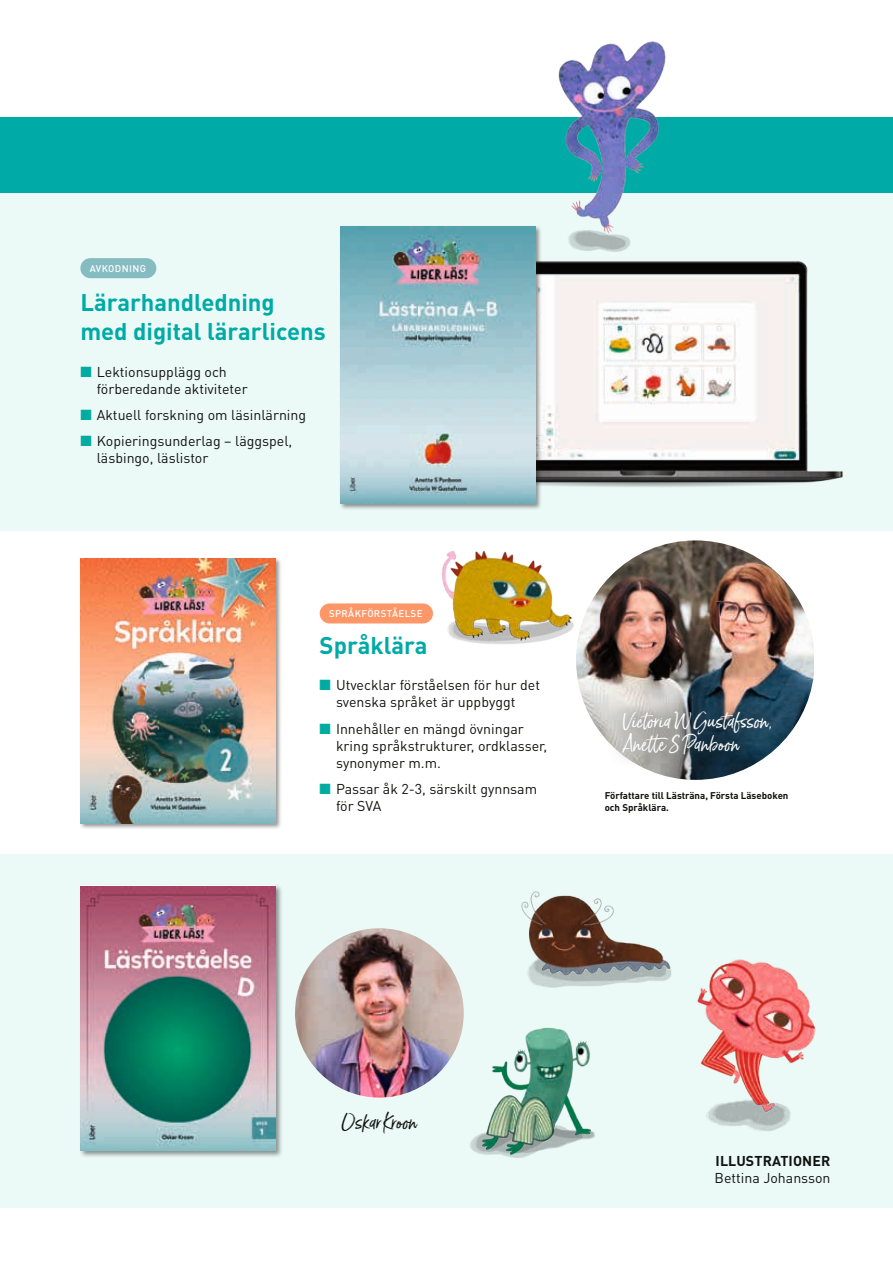
<style>
.page{position:relative;width:893px;height:1263px;background:#fff}
.page>*{position:absolute;margin:0;border:0;box-sizing:border-box;transform-origin:0 0}
.t1{font:700 23.85px/28.7px "DIN Pro";color:#00aaa6}
.t2{font:19.35px/23.2px "Born Ready";color:#fff}
.t3{font:19.35px "Born Ready";color:#11110f}
.t4{font:14.1px/17px "DIN Pro";color:#11110f}
.t5{font:700 14.1px "DIN Pro";letter-spacing:.01em;color:#11110f}
.t6{font:700 9.75px/11.9px "DIN Pro";color:#11110f}
.t7{font:500 9.75px "DIN Pro";letter-spacing:.04em;color:#fff}
.s1{color:#00aca1}
</style>
<div class="page">
<div style="left:0;top:854px;width:893px;height:354px;background:#ebfaf7"></div>
<div style="left:0;top:182px;width:893px;height:349px;background:#ebfaf7"></div>
<div style="left:0;top:117px;width:893px;height:75px;background:#00aaa6"></div>
<div style="left:79px;top:557px;width:203px;height:273px;background:#11110f;opacity:.45"></div>
<img style="left:80px;top:558px;width:195px;height:265px">
<img style="left:394px;top:568px;width:180px;height:76px">
<img style="left:521px;top:891px;width:88px;height:88px">
<img style="left:609px;top:905px;width:207px;height:226px">
<div style="left:80px;top:258px;width:76px;height:20px;background:#84bcc2;border-radius:10px"></div>
<img style="left:427px;top:979px;width:213px;height:179px">
<div style="left:320px;top:603px;width:113px;height:20px;background:#fe9768;border-radius:10px"></div>
<div style="left:79px;top:884px;width:204px;height:274px;background:#11110f;opacity:.45"></div>
<img style="left:80px;top:886px;width:195px;height:265px">
<img style="left:405px;top:192px;width:486px;height:376px">
<div style="left:339px;top:225px;width:203px;height:285px;background:#11110f;opacity:.45"></div>
<img style="left:341px;top:227px;width:194px;height:277px">
<img style="left:474px;top:41px;width:271px;height:243px">
<img style="left:576px;top:540px;width:238px;height:240px">
<img style="left:295px;top:928px;width:169px;height:169px;border-radius:85px">
<div style="left:605px;top:695px;width:182px;height:76px;background:#11110f;opacity:.75"></div>
<p class="t7" style="left:90px;top:262px;width:58px">AVKODNING</p>
<h1 class="t1" style="left:80px;top:288px;width:247px">Lärarhandledning med digital lärarlicens</h1>
<p class="t4" style="left:97px;top:362px;width:152px;text-indent:-16px"><span class="s1">■</span> Lektionsupplägg och förberedande aktiviteter</p>
<p class="t4" style="left:80px;top:406px;width:227px"><span class="s1">■</span> Aktuell forskning om läsinlärning</p>
<p class="t4" style="left:97px;top:432px;width:197px;text-indent:-16px"><span class="s1">■</span> Kopieringsunderlag – läggspel, läsbingo, läslistor</p>
<p class="t7" style="left:329px;top:607px;width:95px">SPRÅKFÖRSTÅELSE</p>
<h1 class="t1" style="left:320px;top:630px;width:109px">Språklära</h1>
<p class="t4" style="left:320px;top:676px;width:222px;text-align:center"><span class="s1">■</span> Utvecklar förståelsen för hur det svenska språket är uppbyggt</p>
<p class="t4" style="left:336px;top:719px;width:213px;text-indent:-16px"><span class="s1">■</span> Innehåller en mängd övningar kring språkstrukturer, ordklasser, synonymer m.m.</p>
<p class="t4" style="left:336px;top:780px;width:203px;text-indent:-16px"><span class="s1">■</span> Passar åk 2-3, särskilt gynnsam för SVA</p>
<h2 class="t2" style="left:623px;top:709px;width:150px">Victoria W Gustafsson,<br>Anette S Panboon</h2>
<p class="t6" style="left:605px;top:789px;width:185px">Författare till Lästräna, Första Läseboken och Språklära.</p>
<h2 class="t3" style="left:341px;top:1110px;width:77px">Oskar Kroon</h2>
<p class="t5" style="left:715px;top:1152px;width:116px">ILLUSTRATIONER</p>
<p class="t4" style="left:714px;top:1169px;width:117px">Bettina Johansson</p>
</div>
